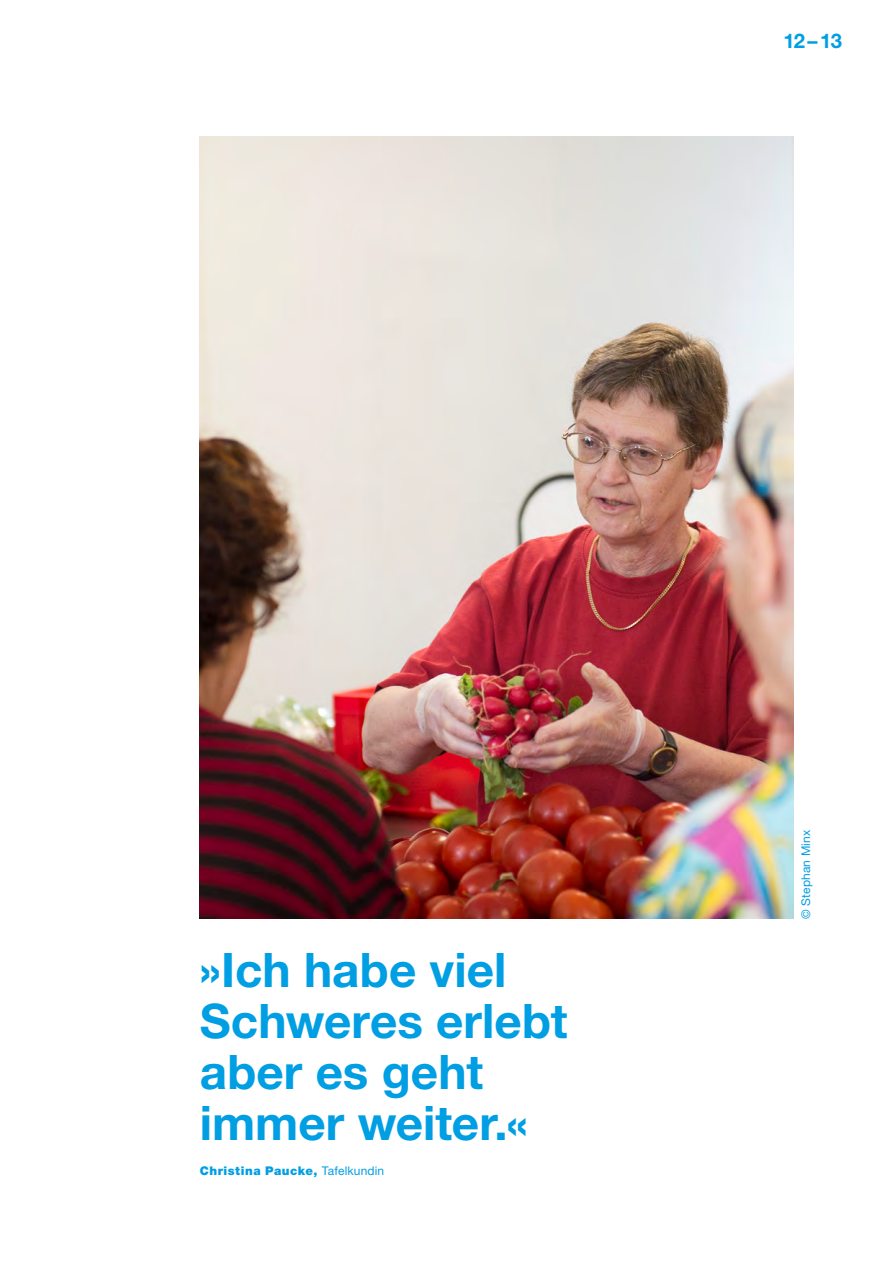
<style>
.page{position:relative;width:893px;height:1263px;background:#fff}
.page>*{position:absolute;margin:0;border:0;box-sizing:border-box;transform-origin:0 0}
.t1{font:700 47.7px/51px "Helvetica Neue LT Pro";color:#009ee3}
.t2{font:700 20.25px "Helvetica Neue LT Pro";color:#009ee3}
.t3{font:900 12px "Helvetica Neue LT Pro";letter-spacing:.04em;color:#009ee3}
.t4{font:12px "Helvetica Neue LT Pro";letter-spacing:.015em;color:#009ee3}
.s1{font-weight:400}
</style>
<div class="page">
<img style="left:200px;top:136px;width:593px;height:782px">
<p class="t2" style="left:783px;top:29px;width:60px">12–13</p>
<p class="t1" style="left:200px;top:943px;width:369px">»Ich habe viel<br>Schweres erlebt aber es geht immer weiter.«</p>
<p class="t3" style="left:200px;top:1164px;width:186px">Christina Paucke, <span class="s1">Tafelkundin</span></p>
<p class="t4" style="left:799px;top:918px;width:90px;rotate:-90deg">© Stephan Minx</p>
</div>
